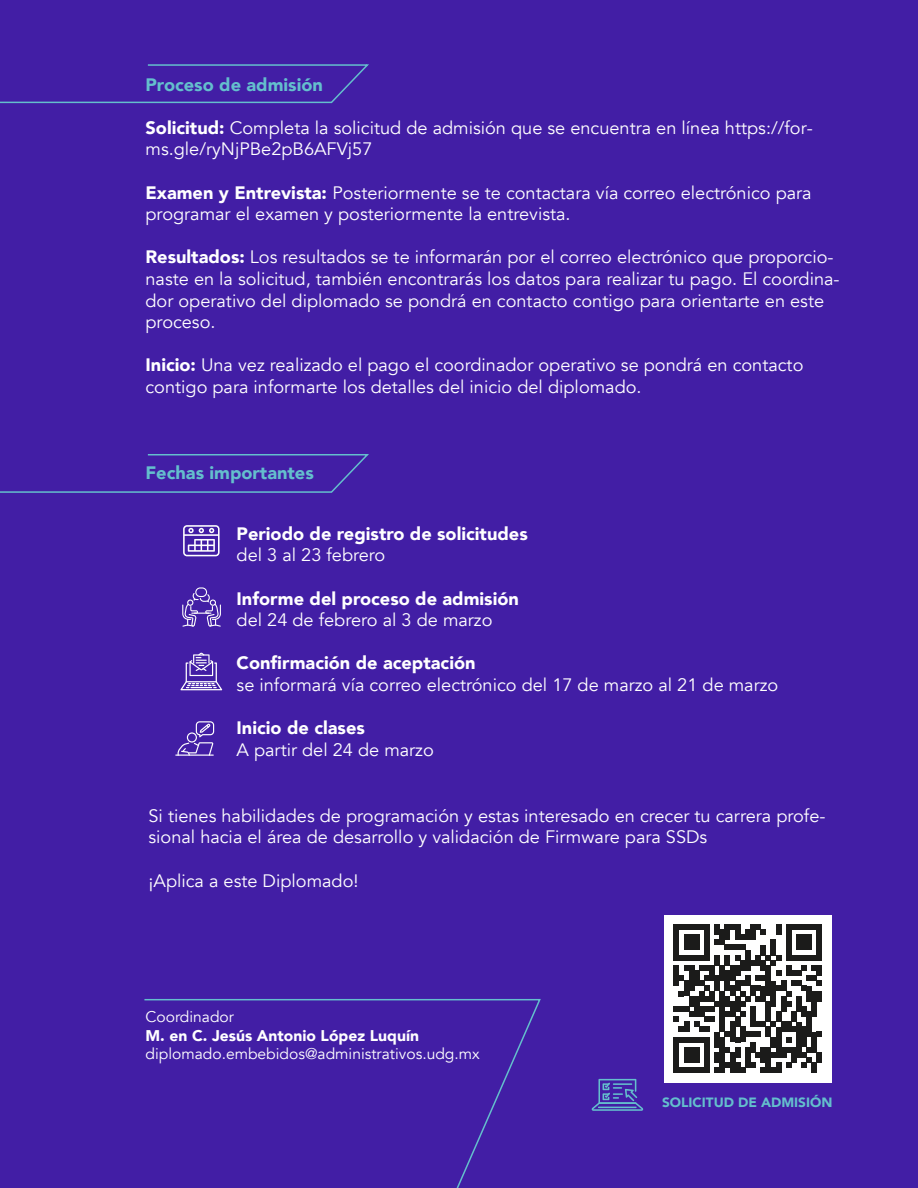
<style>
.page{position:relative;width:918px;height:1188px;background:#421ea5}
.page>*{position:absolute;margin:0;border:0;box-sizing:border-box;transform-origin:0 0}
.t1{font:18px/21.6px "Avenir";color:#fff}
.t2{font:900 18px "Avenir";color:#fff}
.t3{font:900 18px "Avenir";color:#64bfcd}
.t4{font:15.45px "Avenir";color:#fff}
.t5{font:900 15.45px "Avenir";color:#fff}
.t6{font:900 13.5px "Avenir";color:#64bfcd}
.s1{font-weight:900}
</style>
<div class="page">
<svg style="left:183px;top:525px;width:37px;height:31px"></svg>
<svg style="left:592px;top:1079px;width:51px;height:32px"></svg>
<hr style="left:175px;top:755px;width:39px;height:1px;background:#fff">
<svg style="left:178px;top:721px;width:36px;height:35px"></svg>
<svg style="left:180px;top:653px;width:42px;height:37px"></svg>
<svg style="left:182px;top:587px;width:39px;height:40px"></svg>
<svg style="left:0;top:64px;width:369px;height:40px"></svg>
<svg style="left:0;top:454px;width:369px;height:39px"></svg>
<div style="left:664px;top:915px;width:167px;height:167px;background:#fff"></div>
<svg style="left:674px;top:924px;width:148px;height:149px"></svg>
<div style="left:817px;top:1052px;width:5px;height:11px;background:#1b1b1a"></div>
<svg style="left:144px;top:999px;width:397px;height:189px"></svg>
<p class="t3" style="left:146px;top:69px;width:179px">Proceso de admisión</p>
<p class="t1" style="left:146px;top:117px;width:669px"><span class="s1">Solicitud:</span> Completa la solicitud de admisión que se encuentra en línea https://for&shy;ms.gle/ryNjPBe2pB6AFVj57</p>
<p class="t1" style="left:146px;top:182px;width:668px"><span class="s1">Examen y Entrevista:</span> Posteriormente se te contactara vía correo electrónico para programar el examen y posteriormente la entrevista.</p>
<p class="t1" style="left:146px;top:247px;width:696px"><span class="s1">Resultados:</span> Los resultados se te informarán por el correo electrónico que proporcio&shy;naste en la solicitud, también encontrarás los datos para realizar tu pago. El coordina&shy;dor operativo del diplomado se pondrá en contacto contigo para orientarte en este proceso.</p>
<p class="t1" style="left:146px;top:355px;width:659px"><span class="s1">Inicio:</span> Una vez realizado el pago el coordinador operativo se pondrá en contacto contigo para informarte los detalles del inicio del diplomado.</p>
<p class="t3" style="left:146px;top:458px;width:170px">Fechas importantes</p>
<p class="t2" style="left:237px;top:518px;width:293px">Periodo de registro de solicitudes</p>
<p class="t1" style="left:237px;top:545px;width:150px">del 3 al 23 febrero</p>
<p class="t2" style="left:237px;top:583px;width:284px">Informe del proceso de admisión</p>
<p class="t1" style="left:237px;top:609px;width:257px">del 24 de febrero al 3 de marzo</p>
<p class="t2" style="left:237px;top:648px;width:240px">Confirmación de aceptación</p>
<p class="t1" style="left:237px;top:674px;width:543px">se informará vía correo electrónico del 17 de marzo al 21 de marzo</p>
<p class="t2" style="left:237px;top:712px;width:130px">Inicio de clases</p>
<p class="t1" style="left:237px;top:739px;width:199px">A partir del 24 de marzo</p>
<p class="t1" style="left:148px;top:805px;width:679px">Si tienes habilidades de programación y estas interesado en crecer tu carrera profe&shy;sional hacia el área de desarrollo y validación de Firmware para SSDs</p>
<p class="t1" style="left:148px;top:870px;width:212px">¡Aplica a este Diplomado!</p>
<p class="t4" style="left:146px;top:1008px;width:90px">Coordinador</p>
<p class="t5" style="left:146px;top:1022px;width:275px">M. en C. Jesús Antonio López Luquín</p>
<p class="t4" style="left:146px;top:1045px;width:336px">diplomado.embebidos@administrativos.udg.mx</p>
<p class="t6" style="left:662px;top:1091px;width:172px">SOLICITUD DE ADMISIÓN</p>
</div>
